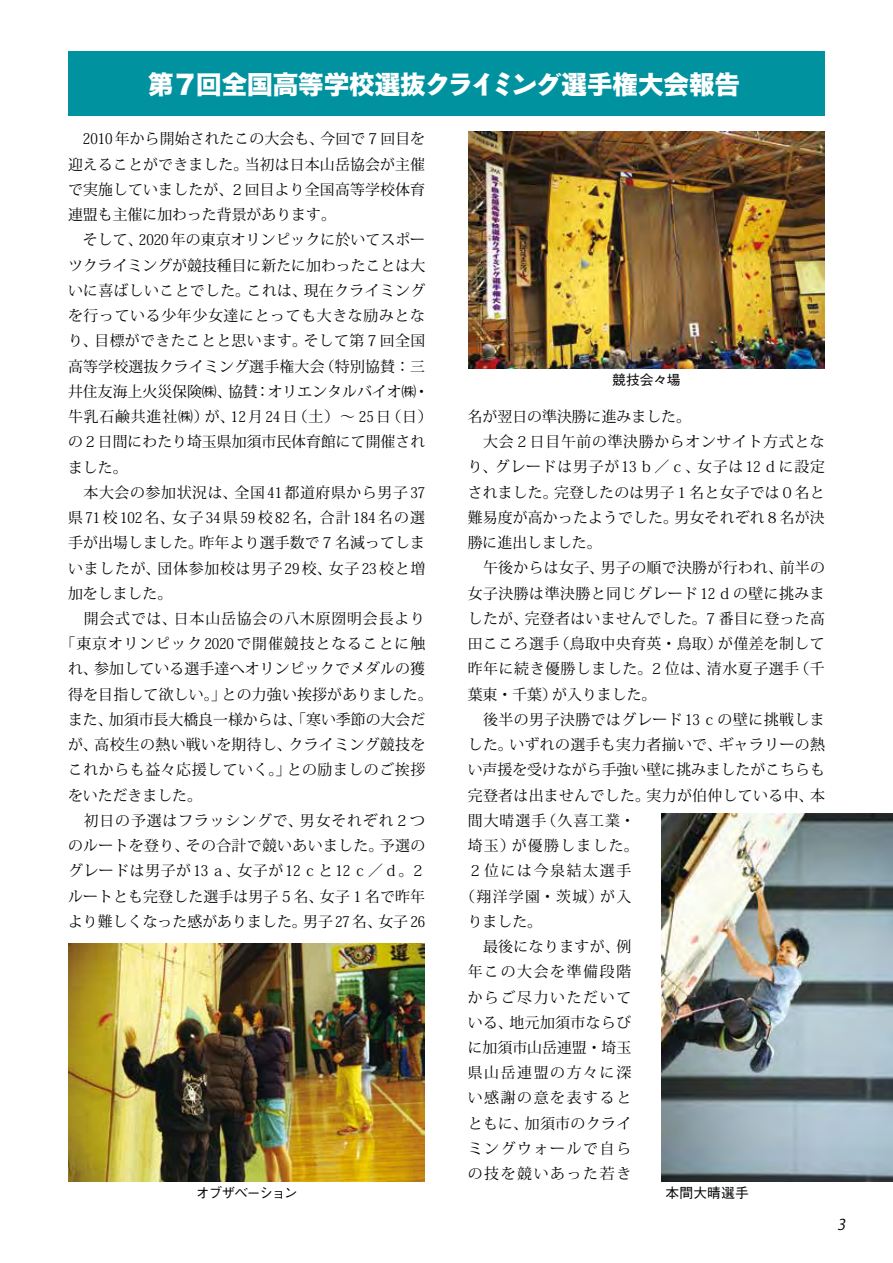
<style>
.page{position:relative;width:893px;height:1263px;background:#fff}
.page>*{position:absolute;margin:0;border:0;box-sizing:border-box;transform-origin:0 0}
.t1{font:25.5px "Hira Sans Old Std W8";color:#fff}
.t2{font:14.85px "Koz Min Pro";letter-spacing:.025em;color:#000}
.t3{font:14.85px "Koz Min Pro";color:#000}
.t4{font:14.85px "Koz Min Pro";letter-spacing:.005em;color:#000}
.t5{font:14.85px "Koz Min Pro";letter-spacing:.055em;color:#000}
.t6{font:14.85px "Koz Min Pro";letter-spacing:.045em;color:#000}
.t7{font:14.85px "Koz Min Pro";letter-spacing:.06em;color:#000}
.t8{font:14.85px "Koz Min Pro";letter-spacing:.11em;color:#000}
.t9{font:14.85px "Koz Min Pro";letter-spacing:.125em;color:#000}
.t10{font:14.85px "Koz Min Pro";letter-spacing:.07em;color:#000}
.t11{font:14.85px "Koz Min Pro";letter-spacing:.09em;color:#000}
.t12{font:italic 14.85px "Koz Go Pro";color:#000}
.t13{font:500 13.8px "Gothic BBB Pro";letter-spacing:-.03em;color:#000}
.t14{font:500 13.8px "Gothic BBB Pro";letter-spacing:-.085em;color:#000}
</style>
<div class="page">
<div style="left:68px;top:51px;width:757px;height:65px;background:#00929e"></div>
<img style="left:68px;top:944px;width:357px;height:237px">
<img style="left:661px;top:813px;width:232px;height:368px">
<img style="left:468px;top:131px;width:357px;height:238px">
<h1 class="t1" style="left:148px;top:70px;width:593px">第７回全国高等学校選抜クライミング選手権大会報告</h1>
<p class="t4" style="left:68px;top:128px;width:359px">　２０１０年から開始されたこの大会も、今回で７回目を</p>
<p class="t2" style="left:68px;top:154px;width:359px">迎えることができました。当初は日本山岳協会が主催</p>
<p class="t2" style="left:68px;top:179px;width:359px">で実施していましたが、２回目より全国高等学校体育</p>
<p class="t3" style="left:68px;top:204px;width:269px">連盟も主催に加わった背景があります。</p>
<p class="t4" style="left:68px;top:229px;width:359px">　そして、２０２０年の東京オリンピックに於いてスポー</p>
<p class="t3" style="left:68px;top:255px;width:359px">ツクライミングが競技種目に新たに加わったことは大</p>
<p class="t2" style="left:68px;top:280px;width:359px">いに喜ばしいことでした。これは、現在クライミング</p>
<p class="t6" style="left:68px;top:305px;width:359px">を行っている少年少女達にとっても大きな励みとな</p>
<p class="t2" style="left:68px;top:330px;width:359px">り、目標ができたことと思います。そして第７回全国</p>
<p class="t2" style="left:68px;top:356px;width:359px">高等学校選抜クライミング選手権大会（特別協賛：三</p>
<p class="t3" style="left:68px;top:381px;width:362px">井住友海上火災保険㈱、協賛：オリエンタルバイオ㈱・</p>
<p class="t5" style="left:68px;top:406px;width:366px">牛乳石鹸共進社㈱）が、１２月２４日（土）～２５日（日）</p>
<p class="t3" style="left:68px;top:431px;width:359px">の２日間にわたり埼玉県加須市民体育館にて開催され</p>
<p class="t2" style="left:68px;top:457px;width:61px">ました。</p>
<p class="t6" style="left:68px;top:482px;width:359px">　本大会の参加状況は、全国４１都道府県から男子３７</p>
<p class="t9" style="left:68px;top:507px;width:359px">県７１校１０２名、女子３４県５９校８２名，合計１８４名の選</p>
<p class="t2" style="left:68px;top:532px;width:359px">手が出場しました。昨年より選手数で７名減ってしま</p>
<p class="t5" style="left:68px;top:557px;width:359px">いましたが、団体参加校は男子２９校、女子２３校と増</p>
<p class="t2" style="left:68px;top:583px;width:106px">加をしました。</p>
<p class="t7" style="left:68px;top:608px;width:359px">　開会式では、日本山岳協会の八木原圀明会長より</p>
<p class="t7" style="left:61px;top:633px;width:366px">「東京オリンピック２０２０で開催競技となることに触</p>
<p class="t2" style="left:68px;top:658px;width:359px">れ、参加している選手達へオリンピックでメダルの獲</p>
<p class="t2" style="left:68px;top:684px;width:366px">得を目指して欲しい。」との力強い挨拶がありました。</p>
<p class="t3" style="left:68px;top:709px;width:359px">また、加須市長大橋良一様からは、「寒い季節の大会だ</p>
<p class="t2" style="left:68px;top:734px;width:359px">が、高校生の熱い戦いを期待し、クライミング競技を</p>
<p class="t2" style="left:68px;top:759px;width:359px">これからも益々応援していく。」との励ましのご挨拶</p>
<p class="t3" style="left:68px;top:785px;width:135px">をいただきました。</p>
<p class="t7" style="left:68px;top:810px;width:359px">　初日の予選はフラッシングで、男女それぞれ２つ</p>
<p class="t2" style="left:68px;top:835px;width:359px">のルートを登り、その合計で競いあいました。予選の</p>
<p class="t2" style="left:68px;top:860px;width:359px">グレードは男子が１３ａ、女子が１２ｃと１２ｃ／ｄ。２</p>
<p class="t2" style="left:68px;top:886px;width:359px">ルートとも完登した選手は男子５名、女子１名で昨年</p>
<p class="t4" style="left:68px;top:911px;width:359px">より難しくなった感がありました。男子２７名、女子２６</p>
<p class="t13" style="left:612px;top:369px;width:70px">競技会々場</p>
<p class="t3" style="left:468px;top:406px;width:225px">名が翌日の準決勝に進みました。</p>
<p class="t6" style="left:468px;top:431px;width:359px">　大会２日目午前の準決勝からオンサイト方式とな</p>
<p class="t5" style="left:468px;top:456px;width:359px">り、グレードは男子が１３ｂ／ｃ、女子は１２ｄに設定</p>
<p class="t2" style="left:468px;top:482px;width:359px">されました。完登したのは男子１名と女子では０名と</p>
<p class="t2" style="left:468px;top:507px;width:359px">難易度が高かったようでした。男女それぞれ８名が決</p>
<p class="t3" style="left:468px;top:532px;width:135px">勝に進出しました。</p>
<p class="t2" style="left:468px;top:557px;width:359px">　午後からは女子、男子の順で決勝が行われ、前半の</p>
<p class="t2" style="left:468px;top:583px;width:359px">女子決勝は準決勝と同じグレード１２ｄの壁に挑みま</p>
<p class="t2" style="left:468px;top:608px;width:359px">したが、完登者はいませんでした。７番目に登った高</p>
<p class="t2" style="left:468px;top:633px;width:359px">田こころ選手（鳥取中央育英・鳥取）が僅差を制して</p>
<p class="t2" style="left:468px;top:658px;width:359px">昨年に続き優勝しました。２位は、清水夏子選手（千</p>
<p class="t3" style="left:468px;top:684px;width:190px">葉東・千葉）が入りました。</p>
<p class="t2" style="left:468px;top:709px;width:359px">　後半の男子決勝ではグレード１３ｃの壁に挑戦しま</p>
<p class="t2" style="left:468px;top:734px;width:359px">した。いずれの選手も実力者揃いで、ギャラリーの熱</p>
<p class="t3" style="left:468px;top:759px;width:359px">い声援を受けながら手強い壁に挑みましたがこちらも</p>
<p class="t2" style="left:468px;top:785px;width:359px">完登者は出ませんでした。実力が伯仲している中、本</p>
<p class="t10" style="left:468px;top:810px;width:169px">間大晴選手（久喜工業・</p>
<p class="t11" style="left:468px;top:835px;width:172px">埼玉）が優勝しました。</p>
<p class="t8" style="left:468px;top:860px;width:165px">２位には今泉結太選手</p>
<p class="t2" style="left:460px;top:885px;width:172px">（翔洋学園・茨城）が入</p>
<p class="t2" style="left:468px;top:911px;width:76px">りました。</p>
<p class="t2" style="left:468px;top:936px;width:165px">　最後になりますが、例</p>
<p class="t8" style="left:468px;top:961px;width:165px">年この大会を準備段階</p>
<p class="t8" style="left:468px;top:986px;width:165px">からご尽力いただいて</p>
<p class="t2" style="left:468px;top:1012px;width:165px">いる、地元加須市ならび</p>
<p class="t3" style="left:468px;top:1037px;width:165px">に加須市山岳連盟・埼玉</p>
<p class="t8" style="left:468px;top:1062px;width:165px">県山岳連盟の方々に深</p>
<p class="t8" style="left:468px;top:1087px;width:165px">い感謝の意を表すると</p>
<p class="t2" style="left:468px;top:1113px;width:165px">ともに、加須市のクライ</p>
<p class="t8" style="left:468px;top:1138px;width:165px">ミングウォールで自ら</p>
<p class="t8" style="left:468px;top:1163px;width:165px">の技を競いあった若き</p>
<p class="t14" style="left:196px;top:1181px;width:103px">オブザベーション</p>
<p class="t13" style="left:665px;top:1181px;width:85px">本間大晴選手</p>
<p class="t12" style="left:837px;top:1214px;width:13px">3</p>
</div>
